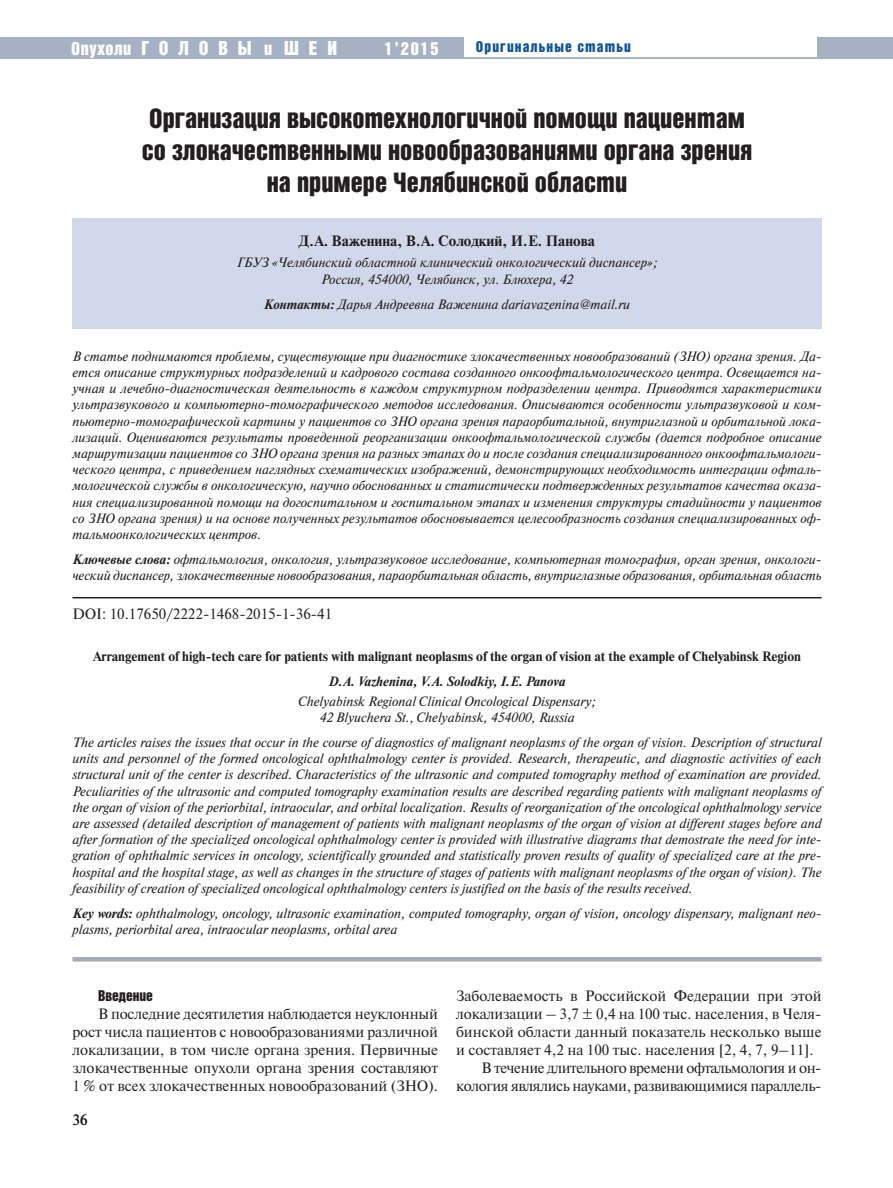
<style>
.page{position:relative;width:893px;height:1188px;background:#fff}
.page>*{position:absolute;margin:0;border:0;box-sizing:border-box;transform-origin:0 0}
.t1{font:27px/32.4px "Bastion Kontrast Alt C";color:#231f20;text-align:center}
.t2{font:19.5px "Bastion Kontrast Alt C";letter-spacing:.5em;color:#fff}
.t3{font:18px "Bastion Kontrast Alt C";color:#fff}
.t4{font:15px/18px "Newton C";color:#231f20;text-align:justify}
.t5{font:15px "Newton C";letter-spacing:-.025em;color:#231f20}
.t6{font:15px "Newton C";letter-spacing:-.03em;color:#231f20}
.t7{font:700 15px "Newton C";color:#231f20}
.t8{font:15px "Bastion Kontrast Alt C";letter-spacing:.075em;color:#105399}
.t9{font:15px "Bastion Kontrast Alt C";color:#231f20}
.t10{font:italic 13.5px/16.2px "Newton C";color:#231f20;text-align:center}
.t11{font:700 13.5px "Newton C";color:#231f20}
.t12{font:italic 700 13.5px "Newton C";color:#231f20}
.s1{font-size:18px}
.s2{font-weight:700}
</style>
<div class="page">
<div style="left:0;top:38px;width:464px;height:21px;background:#a7b1c4"></div>
<div style="left:817px;top:38px;width:75px;height:21px;background:#a7b1c4"></div>
<hr style="left:445px;top:57px;width:377px;height:2px;background:#a7b1c4">
<div style="left:72px;top:218px;width:749px;height:111px;background:#d2d8eb"></div>
<hr style="left:72px;top:597px;width:749px;height:1px;background:#231f20">
<div style="left:72px;top:957px;width:749px;height:5px;background:#a7abb7"></div>
<h2 class="t2" style="left:71px;top:41px;width:267px"><span class="s1">Опухоли</span> ГОЛОВЫ <span class="s1">и</span> ШЕИ</h2>
<h3 class="t3" style="left:384px;top:42px;width:55px">1’2015</h3>
<p class="t8" style="left:475px;top:41px;width:156px">Оригинальные статьи</p>
<h1 class="t1" style="left:142px;top:103px;width:611px">Организация высокотехнологичной помощи пациентам со злокачественными новообразованиями органа зрения на примере Челябинской области</h1>
<p class="t7" style="left:299px;top:236px;width:297px">Д. А. Важенина, В. А. Солодкий, И. Е. Панова</p>
<p class="t10" style="left:236px;top:255px;width:422px">ГБУЗ «Челябинский областной клинический онкологический диспансер»;<br>Россия, 454000, Челябинск, ул. Блюхера, 42</p>
<p class="t10" style="left:264px;top:297px;width:367px"><span class="s2">Контакты:</span> Дарья Андреевна Важенина dariavazenina@mail.ru</p>
<p class="t10" style="left:72px;top:349px;width:750px;text-align:justify">В статье поднимаются проблемы, существующие при диагностике злокачественных новообразований (ЗНО) органа зрения. Да&shy;ется описание структурных подразделений и кадрового состава созданного онкоофтальмологического центра. Освещается на&shy;учная и лечебно-диагностическая деятельность в каждом структурном подразделении центра. Приводятся характеристики ультразвукового и компьютерно-томографического методов исследования. Описываются особенности ультразвуковой и ком&shy;пьютерно-томографической картины у пациентов со ЗНО органа зрения параорбитальной, внутриглазной и орбитальной лока&shy;лизаций. Оцениваются результаты проведенной реорганизации онкоофтальмологической службы (дается подробное описание маршрутизации пациентов со ЗНО органа зрения на разных этапах до и после создания специализированного онкоофтальмологи&shy;ческого центра, с приведением наглядных схематических изображений, демонстрирующих необходимость интеграции офталь&shy;мологической службы в онкологическую, научно обоснованных и статистически подтвержденных результатов качества оказа&shy;ния специализированной помощи на догоспитальном и госпитальном этапах и изменения структуры стадийности у пациентов со ЗНО органа зрения) и на основе полученных результатов обосновывается целесообразность создания специализированных оф&shy;тальмоонкологических центров.</p>
<p class="t10" style="left:72px;top:552px;width:750px;text-align:left"><span class="s2">Ключевые слова:</span> офтальмология, онкология, ультразвуковое исследование, компьютерная томография, орган зрения, онкологи&shy;ческий диспансер, злокачественные новообразования, параорбитальная область, внутриглазные образования, орбитальная область</p>
<p class="t4" style="left:72px;top:606px;width:261px">DOI: 10.17650/2222-1468-2015-1-36-41</p>
<p class="t11" style="left:93px;top:651px;width:709px">Arrangement of high-tech care for patients with malignant neoplasms of the organ of vision at the example of Chelyabinsk Region</p>
<p class="t12" style="left:328px;top:676px;width:238px">D. A. Vazhenina, V. А. Solodkiy, I. E. Panova</p>
<p class="t10" style="left:298px;top:695px;width:298px">Chelyabinsk Regional Clinical Oncological Dispensary;<br>42 Blyuchera St., Chelyabinsk, 454000, Russia</p>
<p class="t10" style="left:72px;top:735px;width:750px;text-align:justify">The articles raises the issues that occur in the course of diagnostics of malignant neoplasms of the organ of vision. Description of structural units and personnel of the formed oncological ophthalmology center is provided. Research, therapeutic, and diagnostic activities of each structural unit of the center is described. Characteristics of the ultrasonic and computed tomography method of examination are provided.<br>Peculiarities of the ultrasonic and computed tomography examination results are described regarding patients with malignant neoplasms of the organ of vision of the periorbital, intraocular, and orbital localization. Results of reorganization of the oncological ophthalmology service are assessed (detailed description of management of patients with malignant neoplasms of the organ of vision at different stages before and after formation of the specialized oncological ophthalmology center is provided with illustrative diagrams that demostrate the need for inte&shy;gration of ophthalmic services in oncology, scientifically grounded and statistically proven results of quality of specialized care at the pre&shy;hospital and the hospital stage, as well as changes in the structure of stages of patients with malignant neoplasms of the organ of vision). The feasibility of creation of specialized oncological ophthalmology centers is justified on the basis of the results received.</p>
<p class="t10" style="left:72px;top:906px;width:750px;text-align:left"><span class="s2">Key words:</span> ophthalmology, oncology, ultrasonic examination, computed tomography, organ of vision, oncology dispensary, malignant neo&shy;plasms, periorbital area, intraocular neoplasms, orbital area</p>
<p class="t9" style="left:98px;top:990px;width:56px">Введение</p>
<p class="t4" style="left:72px;top:1006px;width:367px;text-indent:26px">В последние десятилетия наблюдается неуклонный рост числа пациентов с новообразованиями различной локализации, в том числе органа зрения. Первичные злокачественные опухоли органа зрения составляют 1 % от всех злокачественных новообразований (ЗНО).</p>
<p class="t4" style="left:72px;top:1112px;width:17px">36</p>
<p class="t4" style="left:456px;top:988px;width:367px">Заболеваемость в Российской Федерации при этой</p>
<p class="t4" style="left:456px;top:1006px;width:367px">локализации – 3,7 ± 0,4 на 100 тыс. населения, в Челя-</p>
<p class="t4" style="left:456px;top:1024px;width:367px">бинской области данный показатель несколько выше</p>
<p class="t4" style="left:456px;top:1042px;width:359px">и составляет 4,2 на 100 тыс. населения [2, 4, 7, 9–11].</p>
<p class="t6" style="left:481px;top:1063px;width:341px">В течение длительного времени офтальмология и он-</p>
<p class="t5" style="left:456px;top:1081px;width:367px">кология являлись науками, развивающимися параллель-</p>
</div>
